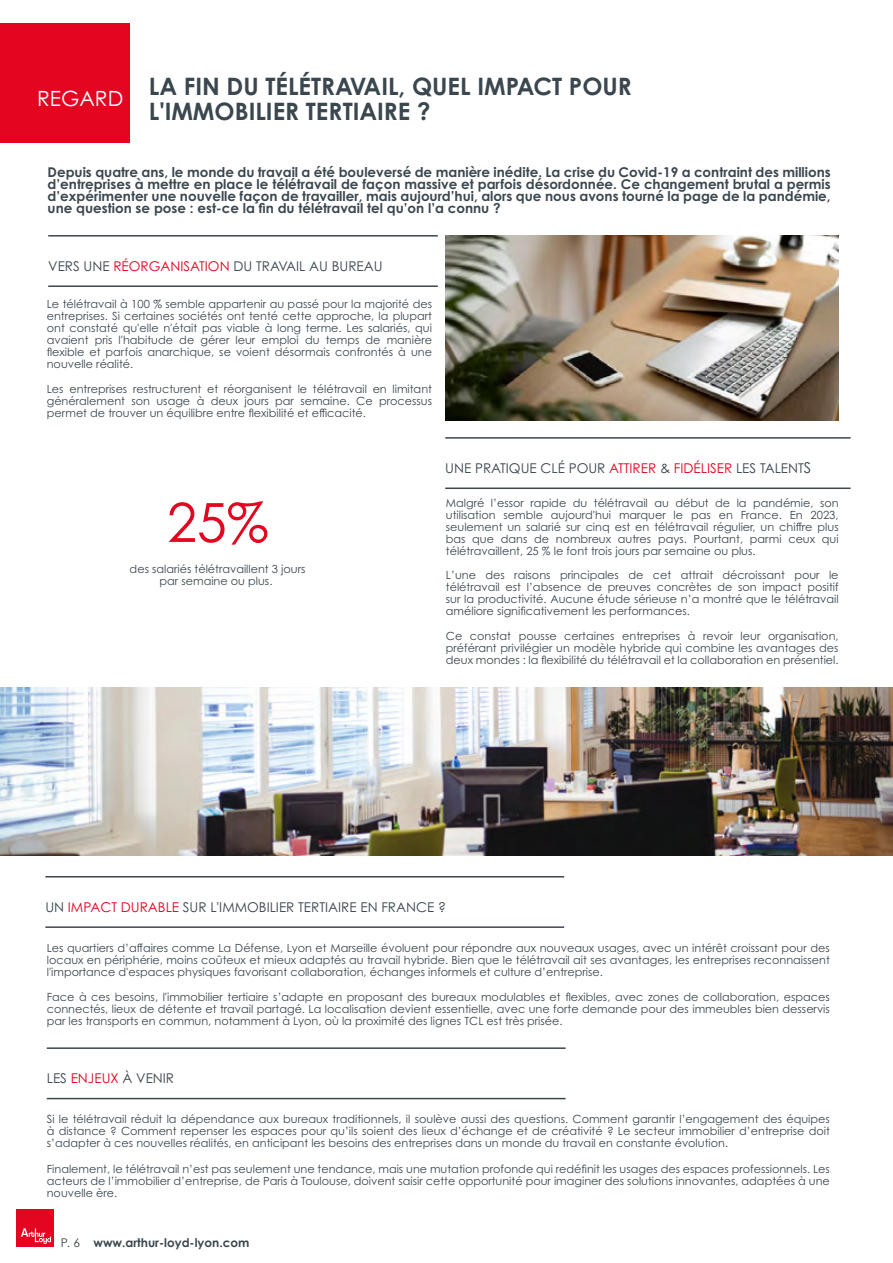
<style>
.page{position:relative;width:893px;height:1263px;background:#fff}
.page>*{position:absolute;margin:0;border:0;box-sizing:border-box;transform-origin:0 0}
.t1{font:54px "Century Gothic Pro";color:#e40521}
.t2{font:700 24px/25.5px "Century Gothic Pro";color:#3b474f}
.t3{font:21px "Century Gothic Pro";color:#fff}
.t4{font:700 13.5px/12px "Century Gothic Pro";color:#3b474f;text-align:justify}
.t5{font:13.5px "Century Gothic Pro";color:#3b474f}
.t6{font:700 12px "Century Gothic";color:#3b474f}
.t7{font:11.25px/12px "Century Gothic Pro";color:#3b474f;text-align:justify}
.s1{color:#e40521}
.s2{font-size:15px}
.s3{font-weight:400}
</style>
<div class="page">
<div style="left:16px;top:1209px;width:38px;height:38px;background:#e40521"></div>
<svg style="left:21px;top:1228px;width:30px;height:16px"></svg>
<div style="left:1px;top:23px;width:129px;height:119px;background:#e40521"></div>
<img style="left:446px;top:236px;width:393px;height:185px">
<img style="left:0;top:688px;width:893px;height:167px">
<hr style="left:445px;top:437px;width:406px;height:2px;background:#3b474f">
<hr style="left:445px;top:487px;width:406px;height:2px;background:#3b474f">
<hr style="left:48px;top:235px;width:390px;height:2px;background:#3b474f">
<hr style="left:48px;top:285px;width:390px;height:2px;background:#3b474f">
<hr style="left:45px;top:876px;width:519px;height:1px;background:#3b474f">
<hr style="left:45px;top:926px;width:519px;height:2px;background:#3b474f">
<hr style="left:47px;top:1047px;width:519px;height:2px;background:#3b474f">
<hr style="left:47px;top:1098px;width:519px;height:1px;background:#3b474f">
<h3 class="t3" style="left:37px;top:85px;width:88px">REGARD</h3>
<h2 class="t2" style="left:149px;top:73px;width:484px">LA FIN DU TÉLÉTRAVAIL, QUEL IMPACT POUR<br>L'IMMOBILIER TERTIAIRE ?</h2>
<p class="t4" style="left:48px;top:166px;width:785px">Depuis quatre ans, le monde du travail a été bouleversé de manière inédite. La crise du Covid-19 a contraint des millions d’entreprises à mettre en place le télétravail de façon massive et parfois désordonnée. Ce changement brutal a permis d’expérimenter une nouvelle façon de travailler, mais aujourd’hui, alors que nous avons tourné la page de la pandémie, une question se pose : est-ce la fin du télétravail tel qu’on l’a connu ?</p>
<p class="t5" style="left:48px;top:257px;width:336px">VERS UNE <span class="s1">RÉORGANISATION</span> DU TRAVAIL AU BUREAU</p>
<p class="t7" style="left:47px;top:298px;width:387px">Le télétravail à 100 % semble appartenir au passé pour la majorité des entreprises. Si certaines sociétés ont tenté cette approche, la plupart ont constaté qu'elle n'était pas viable à long terme. Les salariés, qui avaient pris l'habitude de gérer leur emploi du temps de manière flexible et parfois anarchique, se voient désormais confrontés à une nouvelle réalité.</p>
<p class="t7" style="left:47px;top:383px;width:387px">Les entreprises restructurent et réorganisent le télétravail en limitant généralement son usage à deux jours par semaine. Ce processus permet de trouver un équilibre entre flexibilité et efficacité.</p>
<h1 class="t1" style="left:167px;top:489px;width:103px">25%</h1>
<p class="t7" style="left:130px;top:562px;width:177px;text-align:center">des salariés télétravaillent 3 jours par semaine ou plus.</p>
<p class="t5" style="left:445px;top:459px;width:368px">UNE PRATIQUE CLÉ POUR <span class="s1">ATTIRER</span> &amp; <span class="s1">FIDÉLISER</span> LES TALENT<span class="s2">S</span></p>
<p class="t7" style="left:446px;top:496px;width:394px">Malgré l’essor rapide du télétravail au début de la pandémie, son utilisation semble aujourd'hui marquer le pas en France. En 2023, seulement un salarié sur cinq est en télétravail régulier, un chiffre plus bas que dans de nombreux autres pays. Pourtant, parmi ceux qui télétravaillent, 25 % le font trois jours par semaine ou plus.</p>
<p class="t7" style="left:446px;top:569px;width:394px">L’une des raisons principales de cet attrait décroissant pour le télétravail est l’absence de preuves concrètes de son impact positif sur la productivité. Aucune étude sérieuse n’a montré que le télétravail améliore significativement les performances.</p>
<p class="t7" style="left:446px;top:630px;width:394px">Ce constat pousse certaines entreprises à revoir leur organisation, préférant privilégier un modèle hybride qui combine les avantages des deux mondes : la flexibilité du télétravail et la collaboration en présentiel.</p>
<p class="t5" style="left:45px;top:898px;width:402px">UN <span class="s1">IMPACT DURABLE</span> SUR L'IMMOBILIER TERTIAIRE EN FRANCE ?</p>
<p class="t7" style="left:47px;top:942px;width:785px">Les quartiers d’affaires comme La Défense, Lyon et Marseille évoluent pour répondre aux nouveaux usages, avec un intérêt croissant pour des locaux en périphérie, moins coûteux et mieux adaptés au travail hybride. Bien que le télétravail ait ses avantages, les entreprises reconnaissent l'importance d'espaces physiques favorisant collaboration, échanges informels et culture d’entreprise.</p>
<p class="t7" style="left:47px;top:990px;width:785px">Face à ces besoins, l'immobilier tertiaire s’adapte en proposant des bureaux modulables et flexibles, avec zones de collaboration, espaces connectés, lieux de détente et travail partagé. La localisation devient essentielle, avec une forte demande pour des immeubles bien desservis par les transports en commun, notamment à Lyon, où la proximité des lignes TCL est très prisée.</p>
<p class="t5" style="left:47px;top:1070px;width:129px">LES <span class="s1">ENJEUX</span> À VENIR</p>
<p class="t7" style="left:47px;top:1113px;width:785px">Si le télétravail réduit la dépendance aux bureaux traditionnels, il soulève aussi des questions. Comment garantir l’engagement des équipes à distance ? Comment repenser les espaces pour qu’ils soient des lieux d’échange et de créativité ? Le secteur immobilier d’entreprise doit s’adapter à ces nouvelles réalités, en anticipant les besoins des entreprises dans un monde du travail en constante évolution.</p>
<p class="t7" style="left:47px;top:1162px;width:785px">Finalement, le télétravail n’est pas seulement une tendance, mais une mutation profonde qui redéfinit les usages des espaces professionnels. Les acteurs de l’immobilier d’entreprise, de Paris à Toulouse, doivent saisir cette opportunité pour imaginer des solutions innovantes, adaptées à une nouvelle ère.</p>
<p class="t6" style="left:61px;top:1235px;width:190px"><span class="s3">P. 6</span> www.arthur-loyd-lyon.com</p>
</div>
